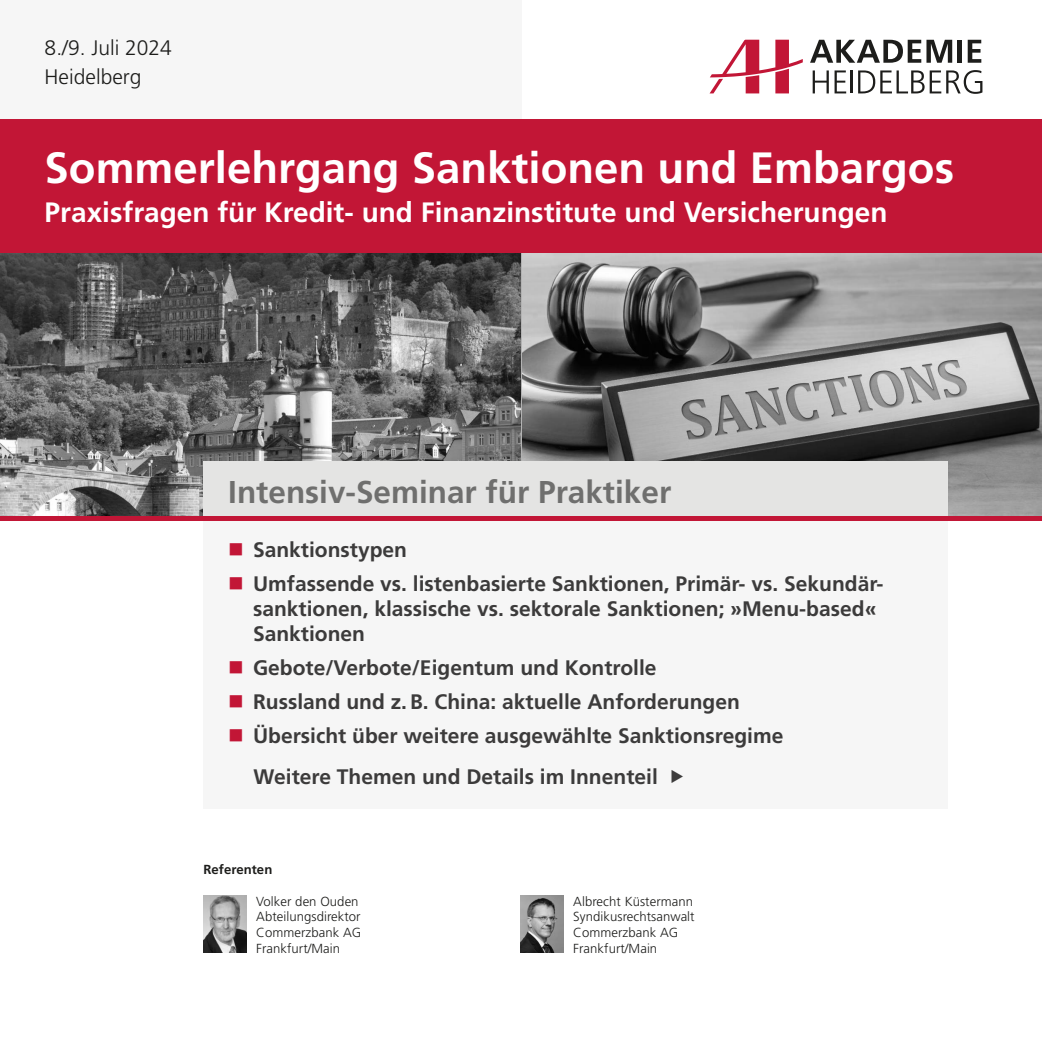
<style>
.page{position:relative;width:1042px;height:1042px;background:#fff}
.page>*{position:absolute;margin:0;border:0;box-sizing:border-box;transform-origin:0 0}
.t1{font:700 43.75px "Frutiger LT Pro";color:#fff}
.t2{font:700 31.5px "Frutiger LT Pro";color:#6f6f6e}
.t3{font:700 28px "Frutiger LT Pro";color:#fff}
.t4{font:700 21px/33.9px "Frutiger LT Pro";color:#3c3b3b}
.t5{font:300 21px/28.3px "Frutiger LT Pro";color:#1d1d1b}
.t6{font:300 13.12px/15.8px "Frutiger LT Pro";letter-spacing:.005em;color:#1d1d1b}
.t7{font:700 13.12px "Frutiger LT Pro";letter-spacing:.005em;color:#1d1d1b}
</style>
<div class="page">
<img style="left:521px;top:253px;width:521px;height:263px">
<svg style="left:0;top:253px;width:521px;height:263px;background:#666"></svg>
<div style="left:0;top:0;width:521px;height:119px;background:#f6f6f6"></div>
<div style="left:0;top:119px;width:1042px;height:134px;background:#c21636"></div>
<div style="left:203px;top:461px;width:744px;height:60px;background:#e4e4e3"></div>
<div style="left:203px;top:521px;width:744px;height:288px;background:#f6f6f6"></div>
<div style="left:0;top:516px;width:1042px;height:5px;background:#c21636"></div>
<svg style="left:810px;top:40px;width:142px;height:23px"></svg>
<div style="left:957px;top:40px;width:5px;height:23px;background:#1d1d1b"></div>
<svg style="left:967px;top:40px;width:14px;height:23px"></svg>
<svg style="left:812px;top:70px;width:34px;height:23px"></svg>
<hr style="left:851px;top:70px;width:2px;height:23px;background:#1d1d1b">
<svg style="left:710px;top:40px;width:93px;height:53px"></svg>
<svg style="left:858px;top:70px;width:124px;height:24px"></svg>
<img style="left:203px;top:896px;width:43px;height:57px">
<img style="left:520px;top:896px;width:43px;height:57px">
<p class="t5" style="left:45px;top:36px;width:129px">8./9. Juli 2024<br>Heidelberg</p>
<h1 class="t1" style="left:45px;top:150px;width:911px">Sommerlehrgang Sanktionen und Embargos</h1>
<h3 class="t3" style="left:45px;top:201px;width:844px">Praxisfragen für Kredit- und Finanzinstitute und Versicherungen</h3>
<h2 class="t2" style="left:228px;top:479px;width:444px">Intensiv-Seminar für Praktiker</h2>
<p class="t4" style="left:253px;top:534px;width:632px">Sanktionstypen<br>Umfassende vs. listenbasierte Sanktionen, Primär- vs. Sekundär-</p>
<p class="t4" style="left:253px;top:598px;width:625px;line-height:25.2px">sanktionen, klassische vs. sektorale Sanktionen; »Menu-based«<br>Sanktionen</p>
<p class="t4" style="left:253px;top:653px;width:532px">Gebote/Verbote/Eigentum und Kontrolle<br>Russland und z. B. China: aktuelle Anforderungen<br>Übersicht über weitere ausgewählte Sanktionsregime</p>
<p class="t4" style="left:253px;top:762px;width:406px">Weitere Themen und Details im Innenteil</p>
<p class="t7" style="left:203px;top:863px;width:70px">Referenten</p>
<p class="t6" style="left:256px;top:894px;width:107px">Volker den Ouden<br>Abteilungsdirektor<br>Commerzbank AG<br>Frankfurt/Main</p>
<p class="t6" style="left:573px;top:894px;width:123px">Albrecht Küstermann<br>Syndikusrechtsanwalt<br>Commerzbank AG<br>Frankfurt/Main</p>
</div>
